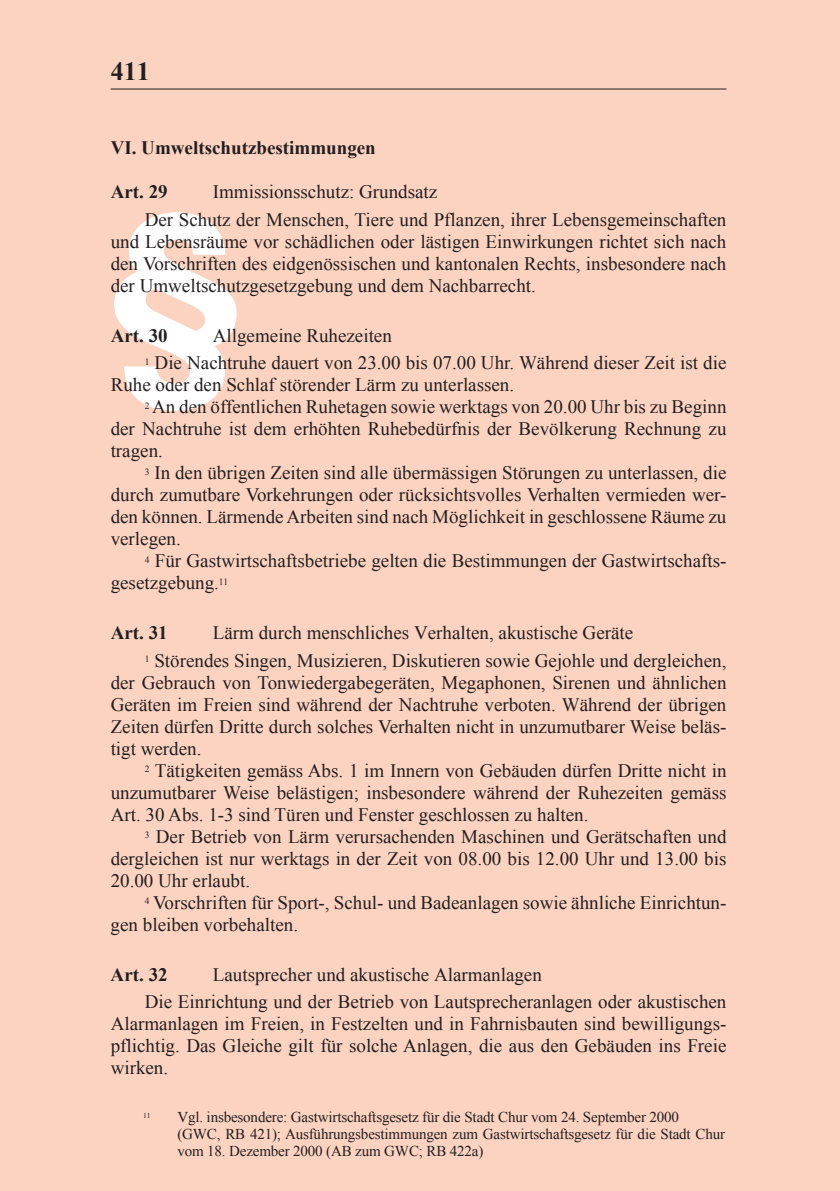
<style>
.page{position:relative;width:840px;height:1191px;background:#fff}
.page>*{position:absolute;margin:0;border:0;box-sizing:border-box;transform-origin:0 0}
.t1{font:800 218px "Helvetica Neue";color:#fff}
.t2{font:700 26px "Times New Roman";color:#231f20}
.t3{font:19px/22px "Times New Roman";color:#231f20}
.t4{font:700 19px "Times New Roman";color:#231f20}
.t5{font:15px/17px "Times New Roman";letter-spacing:-.01em;color:#231f20}
.t6{font:7.6px "Times New Roman";color:#231f20}
</style>
<div class="page">
<div style="left:0;top:0;width:839px;height:1191px;background:#fcd2c0"></div>
<hr style="left:111px;top:88px;width:615px;height:1px;background:#231f20">
<h2 class="t2" style="left:111px;top:56px;width:41px">411</h2>
<p class="t4" style="left:111px;top:137px;width:266px">VI. Umweltschutzbestimmungen</p>
<p class="t4" style="left:111px;top:181px;width:58px">Art. 29</p>
<p class="t3" style="left:145px;top:178px;width:583px;line-height:27.6px;text-indent:68px">Immissionsschutz: Grundsatz<br>Der Schutz der Menschen, Tiere und Pflanzen, ihrer Lebensgemeinschaften</p>
<p class="t3" style="left:111px;top:230px;width:617px;text-align:justify">und Lebensräume vor schädlichen oder lästigen Einwirkungen richtet sich nach den Vorschriften des eidgenössischen und kantonalen Rechts, insbesondere nach der Umweltschutzgesetzgebung und dem Nachbarrecht.</p>
<p class="t4" style="left:111px;top:324px;width:58px">Art. 30</p>
<h1 class="t1" style="left:106px;top:164px;width:139px">§</h1>
<p class="t3" style="left:145px;top:321px;width:583px;line-height:27.6px;text-indent:68px">Allgemeine Ruhezeiten<br><sup>1</sup> Die Nachtruhe dauert von 23.00 bis 07.00 Uhr. Während dieser Zeit ist die</p>
<p class="t3" style="left:111px;top:374px;width:405px">Ruhe oder den Schlaf störender Lärm zu unterlassen.</p>
<p class="t3" style="left:145px;top:396px;width:583px"><sup>2</sup> An den öffentlichen Ruhetagen sowie werktags von 20.00 Uhr bis zu Beginn</p>
<p class="t3" style="left:111px;top:418px;width:617px">der Nachtruhe ist dem erhöhten Ruhebedürfnis der Bevölkerung Rechnung zu</p>
<p class="t3" style="left:111px;top:440px;width:54px">tragen.</p>
<p class="t3" style="left:145px;top:462px;width:583px"><sup>3</sup> In den übrigen Zeiten sind alle übermässigen Störungen zu unterlassen, die</p>
<p class="t3" style="left:111px;top:484px;width:617px">durch zumutbare Vorkehrungen oder rücksichtsvolles Verhalten vermieden wer-</p>
<p class="t3" style="left:111px;top:506px;width:617px">den können. Lärmende Arbeiten sind nach Möglichkeit in geschlossene Räume zu</p>
<p class="t3" style="left:111px;top:528px;width:72px">verlegen.</p>
<p class="t3" style="left:145px;top:550px;width:583px"><sup>4</sup> Für Gastwirtschaftsbetriebe gelten die Bestimmungen der Gastwirtschafts-</p>
<p class="t3" style="left:111px;top:572px;width:119px">gesetzgebung.<sup>11</sup></p>
<p class="t4" style="left:111px;top:622px;width:58px">Art. 31</p>
<p class="t3" style="left:145px;top:618px;width:583px;line-height:27.6px;text-indent:68px">Lärm durch menschliches Verhalten, akustische Geräte<br><sup>1</sup> Störendes Singen, Musizieren, Diskutieren sowie Gejohle und dergleichen,</p>
<p class="t3" style="left:111px;top:671px;width:617px;text-align:justify">der Gebrauch von Tonwiedergabegeräten, Megaphonen, Sirenen und ähnlichen Geräten im Freien sind während der Nachtruhe verboten. Während der übrigen Zeiten dürfen Dritte durch solches Verhalten nicht in unzumutbarer Weise beläs&shy;tigt werden.</p>
<p class="t3" style="left:111px;top:759px;width:617px;text-align:justify;text-indent:34px"><sup>2</sup> Tätigkeiten gemäss Abs. 1 im Innern von Gebäuden dürfen Dritte nicht in unzumutbarer Weise belästigen; insbesondere während der Ruhezeiten gemäss Art. 30 Abs. 1-3 sind Türen und Fenster geschlossen zu halten.</p>
<p class="t3" style="left:111px;top:825px;width:617px;text-align:justify;text-indent:34px"><sup>3</sup> Der Betrieb von Lärm verursachenden Maschinen und Gerätschaften und dergleichen ist nur werktags in der Zeit von 08.00 bis 12.00 Uhr und 13.00 bis 20.00 Uhr erlaubt.</p>
<p class="t3" style="left:111px;top:891px;width:617px;text-indent:34px"><sup>4</sup> Vorschriften für Sport-, Schul- und Badeanlagen sowie ähnliche Einrichtun&shy;gen bleiben vorbehalten.</p>
<p class="t4" style="left:111px;top:963px;width:58px">Art. 32</p>
<p class="t3" style="left:145px;top:960px;width:583px;line-height:27.6px;text-indent:68px">Lautsprecher und akustische Alarmanlagen<br>Die Einrichtung und der Betrieb von Lautsprecheranlagen oder akustischen</p>
<p class="t3" style="left:111px;top:1012px;width:617px;text-align:justify">Alarmanlagen im Freien, in Festzelten und in Fahrnisbauten sind bewilligungs&shy;pflichtig. Das Gleiche gilt für solche Anlagen, die aus den Gebäuden ins Freie wirken.</p>
<p class="t6" style="left:143px;top:1110px;width:9px">11</p>
<p class="t5" style="left:177px;top:1108px;width:549px">Vgl. insbesondere: Gastwirtschaftsgesetz für die Stadt Chur vom 24. September 2000 (GWC, RB 421); Ausführungsbestimmungen zum Gastwirtschaftsgesetz für die Stadt Chur vom 18. Dezember 2000 (AB zum GWC; RB 422a)</p>
</div>
